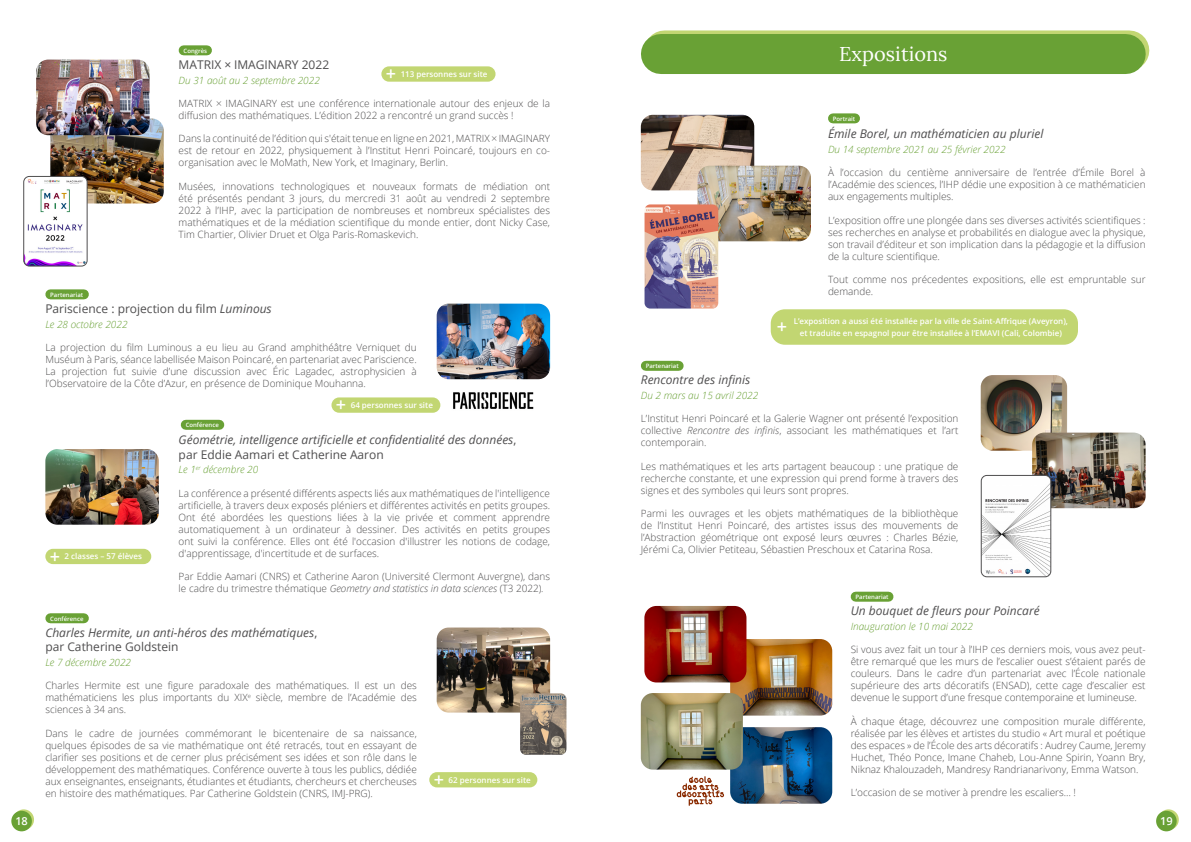
<style>
.page{position:relative;width:1191px;height:842px;background:#fff}
.page>*{position:absolute;margin:0;border:0;box-sizing:border-box;transform-origin:0 0}
.t1{font:20px "Lora";color:#fff}
.t2{font:600 18px "Open Sans";color:#fff}
.t3{font:italic 12px/14.4px "Open Sans";color:#4f4e4f}
.t4{font:12px "Open Sans";color:#4f4e4f}
.t5{font:600 11px "Open Sans";color:#fff}
.t6{font:300 10px/12px "Open Sans";color:#4f4e4f;text-align:justify}
.t7{font:italic 300 10px "Open Sans";color:#69a135}
.t8{font:600 8px/12px "Open Sans";color:#fff;text-align:center}
.t9{font:600 6px "Open Sans";color:#fff}
.s1{font-style:italic}
.s2{font-style:normal}
.s3{font-style:inherit}
</style>
<div class="page">
<svg style="left:676px;top:776px;width:48px;height:30px"></svg>
<img style="left:730px;top:727px;width:102px;height:77px">
<img style="left:730px;top:639px;width:102px;height:77px">
<img style="left:641px;top:693px;width:102px;height:77px">
<img style="left:644px;top:606px;width:102px;height:76px">
<div style="left:855px;top:592px;width:33px;height:10px;background:#69a135"></div>
<div style="left:646px;top:361px;width:32px;height:10px;background:#69a135"></div>
<img style="left:980px;top:375px;width:87px;height:76px">
<img style="left:1032px;top:433px;width:113px;height:75px">
<img style="left:981px;top:475px;width:69px;height:102px">
<div style="left:981px;top:475px;width:70px;height:102px;border:1px solid #4f4e4f;border-radius:6px"></div>
<div style="left:833px;top:113px;width:22px;height:10px;background:#69a135"></div>
<img style="left:641px;top:115px;width:113px;height:75px">
<img style="left:697px;top:166px;width:114px;height:75px">
<img style="left:644px;top:204px;width:74px;height:105px">
<div style="left:770px;top:309px;width:308px;height:36px;background:#c2d672;border-radius:14px"></div>
<div style="left:50px;top:289px;width:34px;height:10px;background:#69a135"></div>
<img style="left:437px;top:304px;width:113px;height:75px">
<img style="left:453px;top:392px;width:81px;height:17px">
<div style="left:331px;top:397px;width:109px;height:16px;background:#c2d672;border-radius:8px"></div>
<img style="left:45px;top:449px;width:114px;height:76px">
<div style="left:186px;top:420px;width:33px;height:10px;background:#69a135"></div>
<div style="left:45px;top:549px;width:106px;height:15px;background:#c2d672;border-radius:8px"></div>
<div style="left:184px;top:45px;width:23px;height:10px;background:#69a135"></div>
<img style="left:50px;top:118px;width:114px;height:85px">
<img style="left:24px;top:176px;width:63px;height:90px">
<div style="left:24px;top:176px;width:63px;height:90px;border:1px solid #4f4e4f;border-radius:6px"></div>
<img style="left:36px;top:60px;width:114px;height:75px">
<div style="left:381px;top:66px;width:114px;height:16px;background:#c2d672;border-radius:8px"></div>
<div style="left:50px;top:613px;width:34px;height:10px;background:#69a135"></div>
<img style="left:437px;top:627px;width:113px;height:85px">
<img style="left:520px;top:693px;width:46px;height:62px">
<div style="left:429px;top:772px;width:108px;height:15px;background:#c2d672;border-radius:8px"></div>
<div style="left:664px;top:30px;width:465px;height:40px;background:#c2d672"></div>
<div style="left:661px;top:34px;width:464px;height:40px;background:#69a135"></div>
<svg style="left:13px;top:809px;width:21px;height:21px"></svg>
<div style="left:11px;top:811px;width:21px;height:20px;background:#69a135;border-radius:50%"></div>
<svg style="left:1158px;top:809px;width:20px;height:21px"></svg>
<div style="left:1156px;top:811px;width:20px;height:20px;background:#69a135;border-radius:50%"></div>
<p class="t9" style="left:184px;top:46px;width:25px">Congrès</p>
<p class="t9" style="left:50px;top:290px;width:34px">Partenariat</p>
<p class="t4" style="left:179px;top:56px;width:152px">MATRIX × IMAGINARY 2022</p>
<p class="t7" style="left:179px;top:73px;width:143px">Du 31 août au 2 septembre 2022</p>
<p class="t6" style="left:179px;top:97px;width:373px">MATRIX × IMAGINARY est une conférence internationale autour des enjeux de la diffusion des mathématiques. L’édition 2022 a rencontré un grand succès !</p>
<p class="t6" style="left:179px;top:132px;width:373px">Dans la continuité de l’édition qui s'était tenue en ligne en 2021, MATRIX × IMAGINARY est de retour en 2022, physiquement à l’Institut Henri Poincaré, toujours en co&shy;organisation avec le MoMath, New York, et Imaginary, Berlin.</p>
<p class="t6" style="left:179px;top:180px;width:373px">Musées, innovations technologiques et nouveaux formats de médiation ont été présentés pendant 3 jours, du mercredi 31 août au vendredi 2 septembre 2022 à l’IHP, avec la participation de nombreuses et nombreux spécialistes des mathématiques et de la médiation scientifique du monde entier, dont Nicky Case, Tim Chartier, Olivier Druet et Olga Paris-Romaskevich.</p>
<h2 class="t2" style="left:386px;top:61px;width:12px">+</h2>
<p class="t8" style="left:401px;top:68px;width:88px">113 personnes sur site</p>
<p class="t4" style="left:45px;top:300px;width:228px">Pariscience : projection du film <span class="s1">Luminous</span></p>
<p class="t7" style="left:45px;top:317px;width:84px">Le 28 octobre 2022</p>
<p class="t6" style="left:45px;top:341px;width:373px">La projection du film Luminous a eu lieu au Grand amphithéâtre Verniquet du Muséum à Paris, séance labellisée Maison Poincaré, en partenariat avec Pariscience.<br>La projection fut suivie d’une discussion avec Éric Lagadec, astrophysicien à l’Observatoire de la Côte d’Azur, en présence de Dominique Mouhanna.</p>
<h2 class="t2" style="left:50px;top:544px;width:12px">+</h2>
<p class="t8" style="left:65px;top:550px;width:79px">2 classes – 57 élèves</p>
<p class="t9" style="left:50px;top:614px;width:35px">Conférence</p>
<h2 class="t2" style="left:336px;top:392px;width:12px">+</h2>
<p class="t8" style="left:351px;top:399px;width:84px">64 personnes sur site</p>
<p class="t3" style="left:179px;top:432px;width:339px">Géométrie, intelligence artificielle et confidentialité des données<span class="s2">, par Eddie Aamari et Catherine Aaron</span></p>
<p class="t7" style="left:179px;top:463px;width:81px">Le 1<sup>er</sup> décembre 20</p>
<p class="t6" style="left:179px;top:487px;width:373px">La conférence a présenté différents aspects liés aux mathématiques de l'intelligence artificielle, à travers deux exposés pléniers et différentes activités en petits groupes.<br>Ont été abordées les questions liées à la vie privée et comment apprendre automatiquement à un ordinateur à dessiner. Des activités en petits groupes ont suivi la conférence. Elles ont été l'occasion d'illustrer les notions de codage, d'apprentissage, d'incertitude et de surfaces.</p>
<p class="t6" style="left:179px;top:570px;width:373px">Par Eddie Aamari (CNRS) et Catherine Aaron (Université Clermont Auvergne), dans le cadre du trimestre thématique <span class="s1">Geometry and statistics in data sciences</span> (T3 2022)<span class="s1">.</span></p>
<p class="t9" style="left:186px;top:421px;width:35px">Conférence</p>
<p class="t3" style="left:45px;top:625px;width:273px">Charles Hermite, un anti-héros des mathématiques<span class="s2">, par Catherine Goldstein</span></p>
<p class="t7" style="left:45px;top:655px;width:87px">Le 7 décembre 2022</p>
<p class="t6" style="left:45px;top:679px;width:373px">Charles Hermite est une figure paradoxale des mathématiques. Il est un des mathématiciens les plus importants du <span class="s3">XIX</span><sup>e</sup> siècle, membre de l’Académie des sciences à 34 ans.</p>
<p class="t6" style="left:45px;top:727px;width:373px">Dans le cadre de journées commémorant le bicentenaire de sa naissance, quelques épisodes de sa vie mathématique ont été retracés, tout en essayant de clarifier ses positions et de cerner plus précisément ses idées et son rôle dans le développement des mathématiques. Conférence ouverte à tous les publics, dédiée aux enseignantes, enseignants, étudiantes et étudiants, chercheurs et chercheuses en histoire des mathématiques. Par Catherine Goldstein (CNRS, IMJ-PRG).</p>
<h2 class="t2" style="left:434px;top:767px;width:12px">+</h2>
<p class="t8" style="left:448px;top:774px;width:84px">62 personnes sur site</p>
<h1 class="t1" style="left:839px;top:38px;width:110px">Expositions</h1>
<p class="t9" style="left:833px;top:114px;width:24px">Portrait</p>
<p class="t9" style="left:646px;top:362px;width:34px">Partenariat</p>
<p class="t3" style="left:828px;top:126px;width:217px">Émile Borel, un mathématicien au pluriel</p>
<p class="t7" style="left:828px;top:143px;width:179px">Du 14 septembre 2021 au 25 février 2022</p>
<p class="t6" style="left:828px;top:167px;width:319px">À l’occasion du centième anniversaire de l’entrée d’Émile Borel à l’Académie des sciences, l’IHP dédie une exposition à ce mathématicien aux engagements multiples.</p>
<p class="t6" style="left:828px;top:214px;width:319px">L’exposition offre une plongée dans ses diverses activités scientifiques : ses recherches en analyse et probabilités en dialogue avec la physique, son travail d’éditeur et son implication dans la pédagogie et la diffusion de la culture scientifique.</p>
<p class="t6" style="left:828px;top:273px;width:319px">Tout comme nos précedentes expositions, elle est empruntable sur demande.</p>
<h2 class="t2" style="left:777px;top:315px;width:12px">+</h2>
<p class="t8" style="left:793px;top:315px;width:276px">L’exposition a aussi été installée par la ville de Saint-Affrique (Aveyron), et traduite en espagnol pour être installée à l’EMAVI (Cali, Colombie)</p>
<p class="t3" style="left:641px;top:372px;width:111px">Rencontre des infinis</p>
<p class="t7" style="left:641px;top:389px;width:119px">Du 2 mars au 15 avril 2022</p>
<p class="t6" style="left:641px;top:412px;width:319px">L’Institut Henri Poincaré et la Galerie Wagner ont présenté l’exposition collective <span class="s1">Rencontre des infinis</span>, associant les mathématiques et l’art contemporain.</p>
<p class="t6" style="left:641px;top:460px;width:319px">Les mathématiques et les arts partagent beaucoup : une pratique de recherche constante, et une expression qui prend forme à travers des signes et des symboles qui leurs sont propres.</p>
<p class="t6" style="left:641px;top:507px;width:319px">Parmi les ouvrages et les objets mathématiques de la bibliothèque de l’Institut Henri Poincaré, des artistes issus des mouvements de l’Abstraction géométrique ont exposé leurs œuvres : Charles Bézie, Jérémi Ca, Olivier Petiteau, Sébastien Preschoux et Catarina Rosa.</p>
<p class="t9" style="left:855px;top:593px;width:34px">Partenariat</p>
<p class="t3" style="left:850px;top:603px;width:190px">Un bouquet de fleurs pour Poincaré</p>
<p class="t7" style="left:850px;top:619px;width:124px">Inauguration le 10 mai 2022</p>
<p class="t6" style="left:850px;top:643px;width:296px">Si vous avez fait un tour à l’IHP ces derniers mois, vous avez peut&shy;être remarqué que les murs de l’escalier ouest s’étaient parés de couleurs. Dans le cadre d’un partenariat avec l’École nationale supérieure des arts décoratifs (ENSAD), cette cage d’escalier est devenue le support d’une fresque contemporaine et lumineuse.</p>
<p class="t6" style="left:850px;top:715px;width:296px">À chaque étage, découvrez une composition murale différente, réalisée par les élèves et artistes du studio « Art mural et poétique des espaces » de l’École des arts décoratifs : Audrey Caume, Jeremy Huchet, Théo Ponce, Imane Chaheb, Lou-Anne Spirin, Yoann Bry, Niknaz Khalouzadeh, Mandresy Randrianarivony, Emma Watson.</p>
<p class="t6" style="left:850px;top:786px;width:227px">L’occasion de se motiver à prendre les escaliers… !</p>
<p class="t5" style="left:15px;top:813px;width:14px">18</p>
<p class="t5" style="left:1160px;top:813px;width:14px">19</p>
</div>
